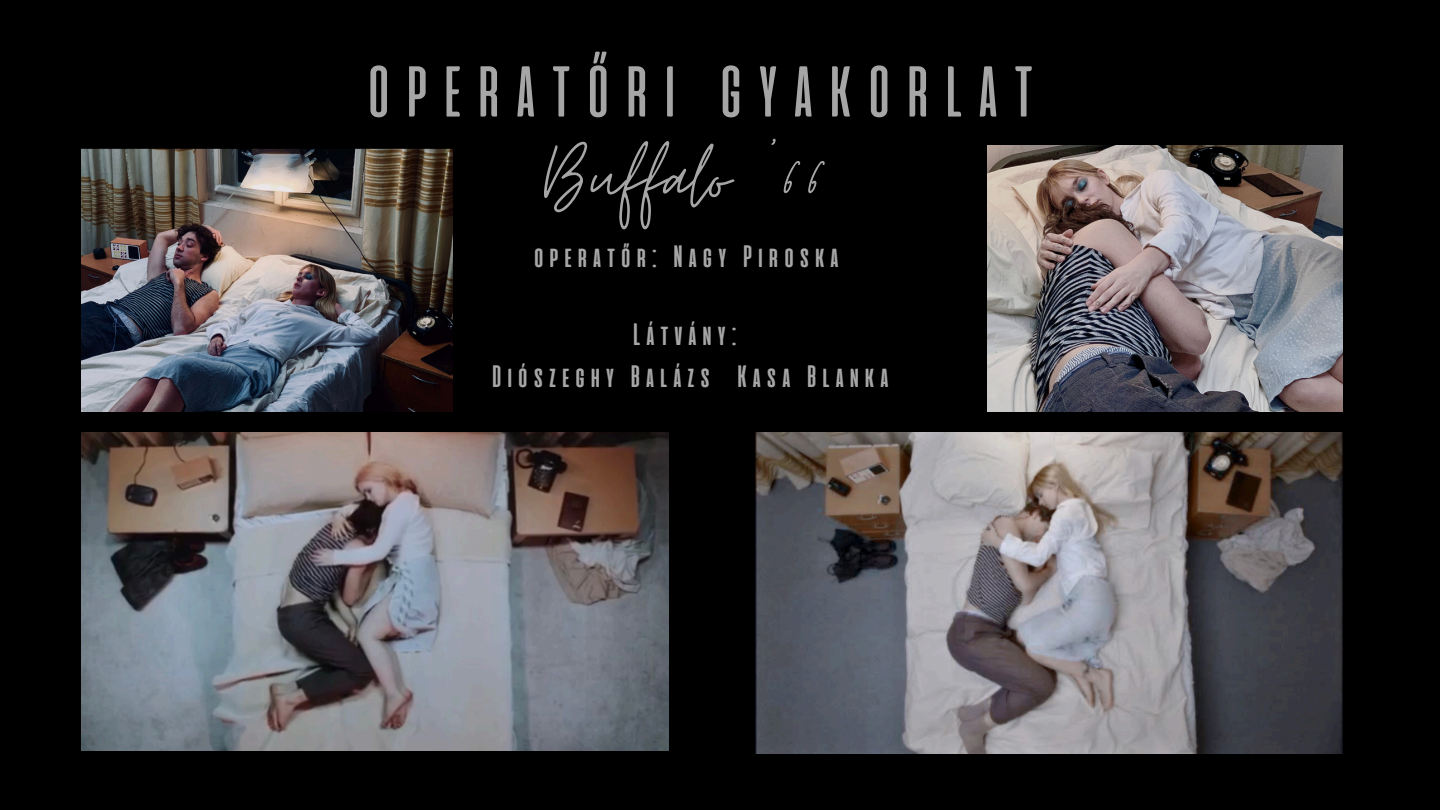
<style>
.page{position:relative;width:1440px;height:810px;background:#000}
.page>*{position:absolute;margin:0;border:0;box-sizing:border-box;transform-origin:0 0}
.t1{font:100px "Moon Time";color:#a6a6a6}
.t2{font:85.2px "Alienscows";color:#a6a6a6}
.t3{font:700 31px "Alienscows";color:#a6a6a6}
</style>
<div class="page">
<img style="left:755px;top:432px;width:587px;height:322px">
<img style="left:81px;top:432px;width:587px;height:319px">
<img style="left:81px;top:148px;width:372px;height:263px">
<img style="left:987px;top:145px;width:356px;height:266px">
<h2 class="t2" style="left:359px;top:37px;width:683px">OPERATŐRI GYAKORLAT</h2>
<h1 class="t1" style="left:544px;top:117px;width:286px">Buffalo ‘66</h1>
<p class="t3" style="left:531px;top:238px;width:312px">operatőr: Nagy Piroska</p>
<p class="t3" style="left:630px;top:316px;width:111px">Látvány:</p>
<p class="t3" style="left:489px;top:358px;width:404px">Diószeghy Balázs Kasa Blanka</p>
</div>
